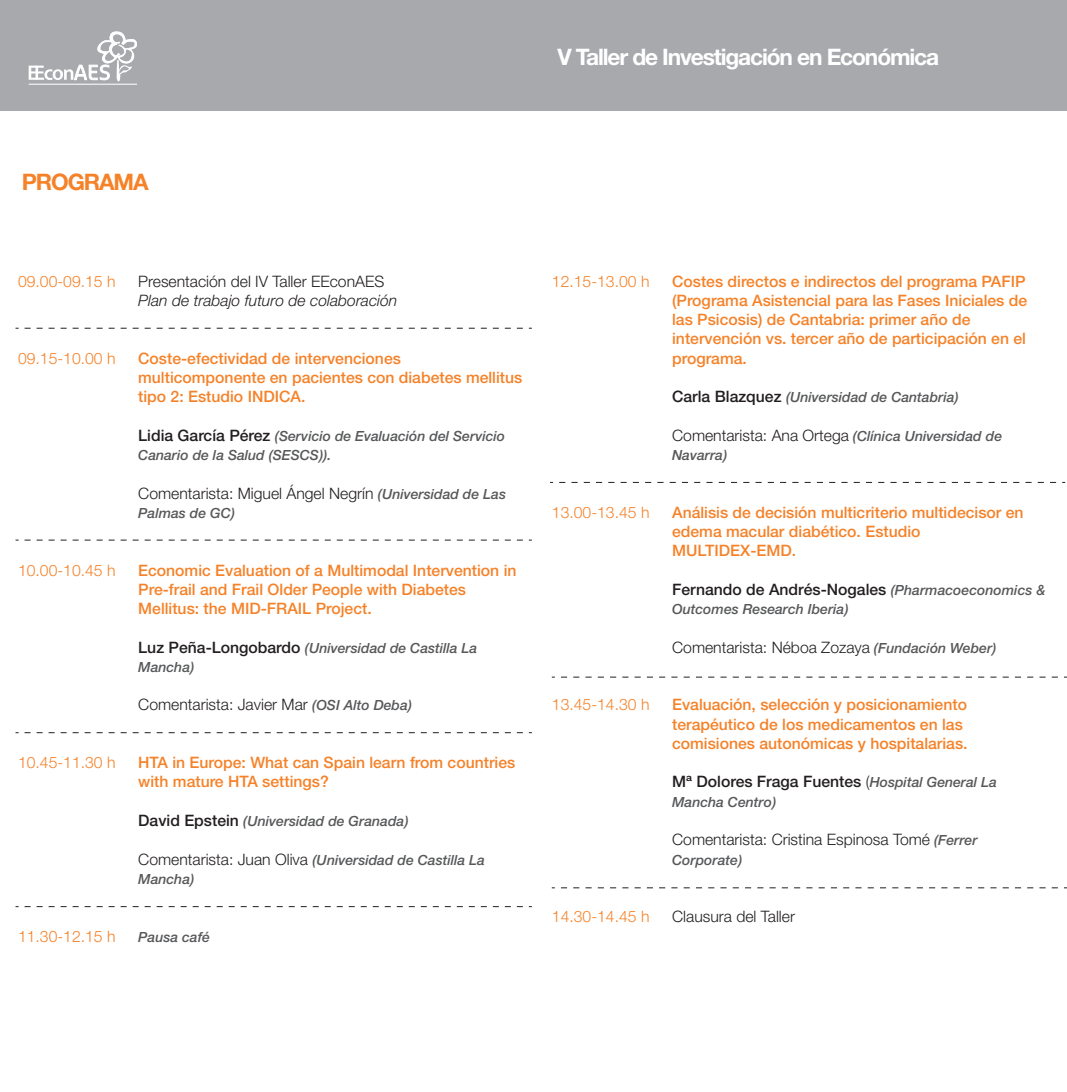
<style>
.page{position:relative;width:1067px;height:1092px;background:#fff}
.page>*{position:absolute;margin:0;border:0;box-sizing:border-box;transform-origin:0 0}
.t1{font:700 22.75px "Helvetica Neue";letter-spacing:-.05em;color:#fff}
.t2{font:700 22.75px "Helvetica Neue";letter-spacing:-.05em;color:#f58229}
.t3{font:500 15.75px/19.2px "Helvetica Neue";color:#f58229}
.t4{font:300 15.75px "Helvetica Neue";color:#231f20}
.t5{font:300 15.75px "Helvetica Neue";color:#f58229}
.t6{font:500 15.75px "Helvetica Neue";color:#231f20}
.t7{font:italic 300 15.75px "Helvetica Neue";color:#231f20}
.t8{font:italic 500 14px/19.2px "Helvetica Neue";color:#57585a}
.s1{font-style:normal;font-size:15.75px;color:#231f20}
.s2{font-weight:500;font-style:italic;font-size:14px;color:#57585a}
.s3{font-weight:300;font-style:normal;font-size:15.75px;color:#231f20}
.s4{font-style:italic;font-size:14px;color:#57585a}
.s5{font-weight:300}
</style>
<div class="page">
<div style="left:0;top:0;width:1067px;height:110px;background:#a8a9ad"></div>
<svg style="left:25px;top:328px;width:507px;height:1px"></svg>
<svg style="left:559px;top:482px;width:506px;height:1px"></svg>
<svg style="left:25px;top:539px;width:507px;height:1px"></svg>
<svg style="left:25px;top:906px;width:507px;height:1px"></svg>
<svg style="left:561px;top:676px;width:506px;height:1px"></svg>
<svg style="left:25px;top:732px;width:507px;height:1px"></svg>
<hr style="left:29px;top:84px;width:108px;height:1px;background:#fff;border-radius:50%">
<svg style="left:29px;top:31px;width:108px;height:51px"></svg>
<svg style="left:561px;top:887px;width:506px;height:1px"></svg>
<h1 class="t1" style="left:557px;top:43px;width:383px">V Taller de Investigación en Económica</h1>
<h1 class="t2" style="left:22px;top:168px;width:128px">PROGRAMA</h1>
<p class="t5" style="left:18px;top:271px;width:99px">09.00-09.15 h</p>
<p class="t4" style="left:138px;top:271px;width:248px">Presentación del IV Taller EEconAES</p>
<p class="t7" style="left:138px;top:291px;width:261px">Plan de trabajo futuro de colaboración</p>
<p class="t5" style="left:18px;top:348px;width:99px">09.15-10.00 h</p>
<p class="t3" style="left:138px;top:348px;width:385px">Coste-efectividad de intervenciones multicomponente en pacientes con diabetes mellitus tipo 2: Estudio INDICA.</p>
<p class="t8" style="left:138px;top:426px;width:368px"><span class="s1">Lidia García Pérez</span> (Servicio de Evaluación del Servicio<br>Canario de la Salud (SESCS)).</p>
<p class="t4" style="left:138px;top:483px;width:369px">Comentarista: Miguel Ángel Negrín <span class="s2">(Universidad de Las</span></p>
<p class="t8" style="left:138px;top:503px;width:98px">Palmas de GC)</p>
<p class="t5" style="left:18px;top:560px;width:99px">10.00-10.45 h</p>
<p class="t3" style="left:138px;top:560px;width:380px">Economic Evaluation of a Multimodal Intervention in<br>Pre-frail and Frail Older People with Diabetes<br>Mellitus: the MID-FRAIL Project.</p>
<p class="t8" style="left:138px;top:638px;width:341px"><span class="s1">Luz Peña-Longobardo</span> (Universidad de Castilla La<br>Mancha)</p>
<p class="t4" style="left:138px;top:695px;width:275px">Comentarista: Javier Mar <span class="s2">(OSI Alto Deba)</span></p>
<p class="t5" style="left:18px;top:753px;width:99px">10.45-11.30 h</p>
<p class="t3" style="left:138px;top:752px;width:378px">HTA in Europe: What can Spain learn from countries with mature HTA settings?</p>
<p class="t8" style="left:138px;top:811px;width:272px"><span class="s1">David Epstein</span> (Universidad de Granada)</p>
<p class="t8" style="left:138px;top:849px;width:348px"><span class="s3">Comentarista: Juan Oliva</span> (Universidad de Castilla La<br>Mancha)</p>
<p class="t5" style="left:552px;top:271px;width:99px">12.15-13.00 h</p>
<p class="t3" style="left:672px;top:271px;width:356px">Costes directos e indirectos del programa PAFIP (Programa Asistencial para las Fases Iniciales de las Psicosis) de Cantabria: primer año de intervención vs. tercer año de participación en el programa.</p>
<p class="t8" style="left:672px;top:387px;width:288px"><span class="s1">Carla Blazquez</span> (Universidad de Cantabria)</p>
<p class="t4" style="left:672px;top:425px;width:331px">Comentarista: Ana Ortega <span class="s2">(Clínica Universidad de</span></p>
<p class="t8" style="left:672px;top:445px;width:56px">Navarra)</p>
<p class="t5" style="left:552px;top:502px;width:99px">13.00-13.45 h</p>
<p class="t3" style="left:672px;top:502px;width:353px">Análisis de decisión multicriterio multidecisor en edema macular diabético. Estudio<br>MULTIDEX-EMD.</p>
<p class="t6" style="left:672px;top:579px;width:375px">Fernando de Andrés-Nogales <span class="s4">(Pharmacoeconomics &amp;</span></p>
<p class="t8" style="left:672px;top:599px;width:178px">Outcomes Research Iberia)</p>
<p class="t4" style="left:672px;top:637px;width:326px">Comentarista: Néboa Zozaya <span class="s2">(Fundación Weber)</span></p>
<p class="t5" style="left:552px;top:695px;width:99px">13.45-14.30 h</p>
<p class="t3" style="left:672px;top:695px;width:297px">Evaluación, selección y posicionamiento terapéutico de los medicamentos en las comisiones autonómicas y hospitalarias.</p>
<p class="t6" style="left:672px;top:772px;width:326px">Mª Dolores Fraga Fuentes <span class="s5">(</span><span class="s4">Hospital General La</span></p>
<p class="t8" style="left:672px;top:792px;width:105px">Mancha Centro)</p>
<p class="t4" style="left:672px;top:830px;width:307px">Comentarista: Cristina Espinosa Tomé <span class="s2">(Ferrer</span></p>
<p class="t8" style="left:672px;top:849px;width:71px">Corporate)</p>
<p class="t5" style="left:552px;top:907px;width:99px">14.30-14.45 h</p>
<p class="t4" style="left:672px;top:907px;width:124px">Clausura del Taller</p>
<p class="t5" style="left:18px;top:926px;width:99px">11.30-12.15 h</p>
<p class="t8" style="left:138px;top:926px;width:73px">Pausa café</p>
</div>
